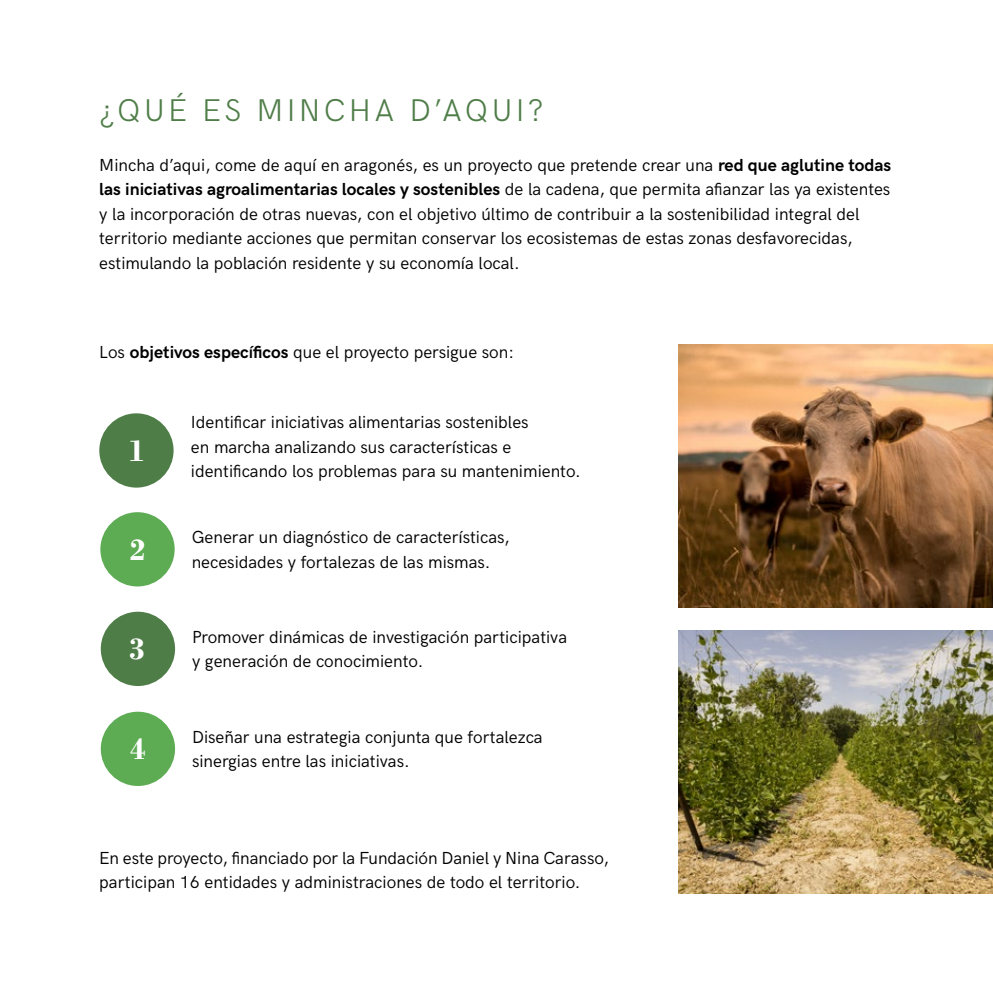
<style>
.page{position:relative;width:993px;height:993px;background:#fff}
.page>*{position:absolute;margin:0;border:0;box-sizing:border-box;transform-origin:0 0}
.t1{font:300 31.5px "HK Grotesk";letter-spacing:.105em;color:#4f7d48}
.t2{font:700 31.5px "Bodoni";color:#fff}
.t3{font:17.5px/24.5px "HK Grotesk";color:#000}
.s1{font-weight:700}
</style>
<div class="page">
<div style="left:99px;top:413px;width:74px;height:74px;background:#4f7d48;border-radius:50%"></div>
<div style="left:100px;top:512px;width:75px;height:74px;background:#5dac54;border-radius:50%"></div>
<div style="left:101px;top:611px;width:74px;height:74px;background:#4f7d48;border-radius:50%"></div>
<div style="left:101px;top:711px;width:74px;height:74px;background:#5dac54;border-radius:50%"></div>
<img style="left:678px;top:344px;width:314px;height:263px">
<img style="left:678px;top:630px;width:314px;height:263px">
<h1 class="t1" style="left:99px;top:87px;width:445px">¿QUÉ ES MINCHA D’AQUI?</h1>
<p class="t3" style="left:99px;top:151px;width:793px">Mincha d’aqui, come de aquí en aragonés, es un proyecto que pretende crear una <span class="s1">red que aglutine todas las iniciativas agroalimentarias locales y sostenibles</span> de la cadena, que permita afianzar las ya existentes y la incorporación de otras nuevas, con el objetivo último de contribuir a la sostenibilidad integral del territorio mediante acciones que permitan conservar los ecosistemas de estas zonas desfavorecidas, estimulando la población residente y su economía local.</p>
<p class="t3" style="left:99px;top:338px;width:416px">Los <span class="s1">objetivos específicos</span> que el proyecto persigue son:</p>
<h1 class="t2" style="left:129px;top:432px;width:17px">1</h1>
<h1 class="t2" style="left:130px;top:530px;width:17px">2</h1>
<h1 class="t2" style="left:129px;top:630px;width:17px">3</h1>
<h1 class="t2" style="left:130px;top:730px;width:17px">4</h1>
<p class="t3" style="left:191px;top:408px;width:391px">Identificar iniciativas alimentarias sostenibles<br>en marcha analizando sus características e identificando los problemas para su mantenimiento.</p>
<p class="t3" style="left:192px;top:523px;width:319px">Generar un diagnóstico de características, necesidades y fortalezas de las mismas.</p>
<p class="t3" style="left:192px;top:623px;width:376px">Promover dinámicas de investigación participativa y generación de conocimiento.</p>
<p class="t3" style="left:192px;top:722px;width:352px">Diseñar una estrategia conjunta que fortalezca sinergias entre las iniciativas.</p>
<p class="t3" style="left:99px;top:843px;width:511px">En este proyecto, financiado por la Fundación Daniel y Nina Carasso, participan 16 entidades y administraciones de todo el territorio.</p>
</div>
